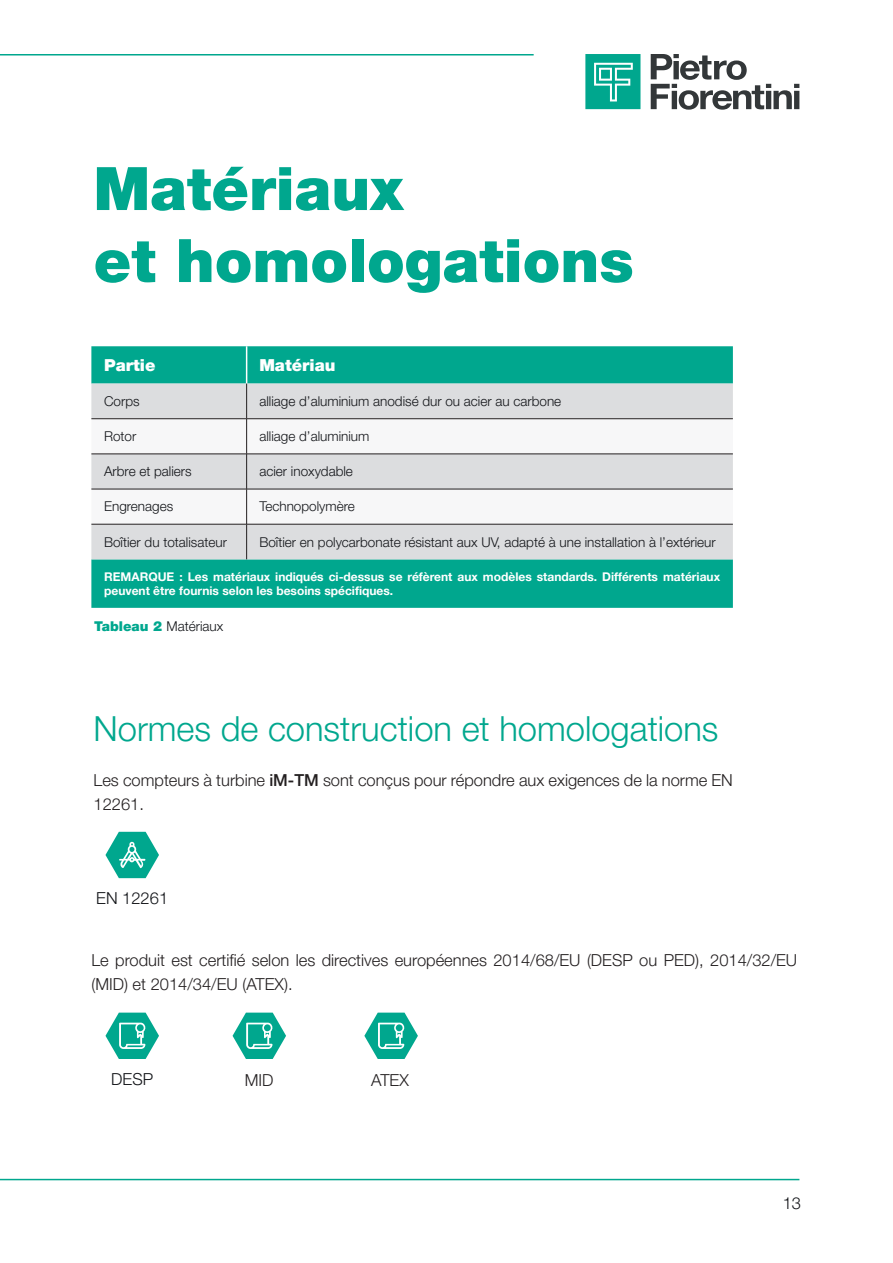
<style>
.page{position:relative;width:893px;height:1263px;background:#fff}
.page>*{position:absolute;margin:0;border:0;box-sizing:border-box;transform-origin:0 0}
.Titolo_Capitolo{font:900 60px/72px "Helvetica Neue LT Pro";color:#00a78e}
.Titoletto{font:300 34.5px "Helvetica Neue LT Pro";color:#00a78e}
.Testo{font:300 16.5px/24px "Helvetica Neue LT Pro";color:#231f20}
.titoli_tabella_bianco{font:900 16.5px "Helvetica Neue LT Pro";color:#fff}
.bullet_non_puntato{font:300 16.5px "Helvetica Neue LT Pro";color:#121418}
.testo_tabella{font:300 13.5px "Helvetica Neue LT Pro";color:#121418}
.testo_tabella-2{font:700 12px/14.4px "Helvetica Neue LT Pro";color:#fff}
.s1{font-weight:900;color:#00a78e}
.s2{font-weight:500}
</style>
<div class="page">
<hr style="left:0;top:54px;width:534px;height:2px;background:#00a78e">
<hr style="left:0;top:1179px;width:799px;height:1px;background:#00a78e">
<svg style="left:651px;top:54px;width:148px;height:56px"></svg>
<svg style="left:585px;top:54px;width:55px;height:55px;background:#27b49f"></svg>
<div style="left:91px;top:346px;width:642px;height:262px;background:#00a78e"></div>
<div style="left:91px;top:384px;width:642px;height:175px;background:#dcdddf"></div>
<svg style="left:91px;top:419px;width:642px;height:105px"></svg>
<hr style="left:246px;top:346px;width:1px;height:38px;background:#fff">
<hr style="left:246px;top:384px;width:1px;height:34px;background:#231f20">
<hr style="left:91px;top:418px;width:156px;height:1px;background:#231f20">
<hr style="left:247px;top:418px;width:486px;height:1px;background:#231f20">
<hr style="left:246px;top:419px;width:1px;height:35px;background:#231f20">
<hr style="left:91px;top:454px;width:156px;height:1px;background:#231f20">
<hr style="left:247px;top:454px;width:486px;height:1px;background:#231f20">
<hr style="left:246px;top:454px;width:1px;height:35px;background:#231f20">
<hr style="left:91px;top:489px;width:156px;height:1px;background:#231f20">
<hr style="left:247px;top:489px;width:486px;height:1px;background:#231f20">
<hr style="left:246px;top:489px;width:1px;height:35px;background:#231f20">
<hr style="left:91px;top:524px;width:156px;height:1px;background:#231f20">
<hr style="left:247px;top:524px;width:486px;height:1px;background:#231f20">
<hr style="left:246px;top:524px;width:1px;height:35px;background:#231f20">
<svg style="left:105px;top:832px;width:54px;height:46px"></svg>
<svg style="left:105px;top:1012px;width:54px;height:47px"></svg>
<svg style="left:233px;top:1012px;width:53px;height:47px"></svg>
<svg style="left:364px;top:1012px;width:54px;height:47px"></svg>
<p class="Titolo_Capitolo" style="left:94px;top:152px;width:542px">Matériaux<br>et homologations</p>
<p class="titoli_tabella_bianco" style="left:104px;top:355px;width:53px">Partie</p>
<p class="titoli_tabella_bianco" style="left:259px;top:355px;width:78px">Matériau</p>
<p class="testo_tabella" style="left:104px;top:393px;width:37px">Corps</p>
<p class="testo_tabella" style="left:259px;top:393px;width:303px">alliage d’aluminium anodisé dur ou acier au carbone</p>
<p class="testo_tabella" style="left:104px;top:428px;width:34px">Rotor</p>
<p class="testo_tabella" style="left:259px;top:428px;width:112px">alliage d’aluminium</p>
<p class="testo_tabella" style="left:104px;top:463px;width:89px">Arbre et paliers</p>
<p class="testo_tabella" style="left:259px;top:463px;width:95px">acier inoxydable</p>
<p class="testo_tabella" style="left:104px;top:498px;width:71px">Engrenages</p>
<p class="testo_tabella" style="left:259px;top:498px;width:97px">Technopolymère</p>
<p class="testo_tabella" style="left:104px;top:533px;width:124px">Boîtier du totalisateur</p>
<p class="testo_tabella" style="left:259px;top:533px;width:458px">Boîtier en polycarbonate résistant aux UV, adapté à une installation à l’extérieur</p>
<p class="testo_tabella-2" style="left:104px;top:569px;width:617px">REMARQUE : Les matériaux indiqués ci-dessus se réfèrent aux modèles standards. Différents matériaux peuvent être fournis selon les besoins spécifiques.</p>
<p class="testo_tabella" style="left:94px;top:618px;width:131px"><span class="s1">Tableau 2</span> Matériaux</p>
<p class="Titoletto" style="left:94px;top:707px;width:626px">Normes de construction et homologations</p>
<p class="Testo" style="left:94px;top:768px;width:641px">Les compteurs à turbine <span class="s2">iM-TM</span> sont conçus pour répondre aux exigences de la norme EN<br>12261.</p>
<p class="bullet_non_puntato" style="left:96px;top:888px;width:73px">EN 12261</p>
<p class="Testo" style="left:91px;top:948px;width:707px">Le produit est certifié selon les directives européennes 2014/68/EU (DESP ou PED), 2014/32/EU (MID) et 2014/34/EU (ATEX).</p>
<p class="bullet_non_puntato" style="left:111px;top:1069px;width:43px">DESP</p>
<p class="Testo" style="left:245px;top:1068px;width:30px">MID</p>
<p class="Testo" style="left:371px;top:1068px;width:39px">ATEX</p>
<p class="bullet_non_puntato" style="left:783px;top:1193px;width:20px">13</p>
</div>
